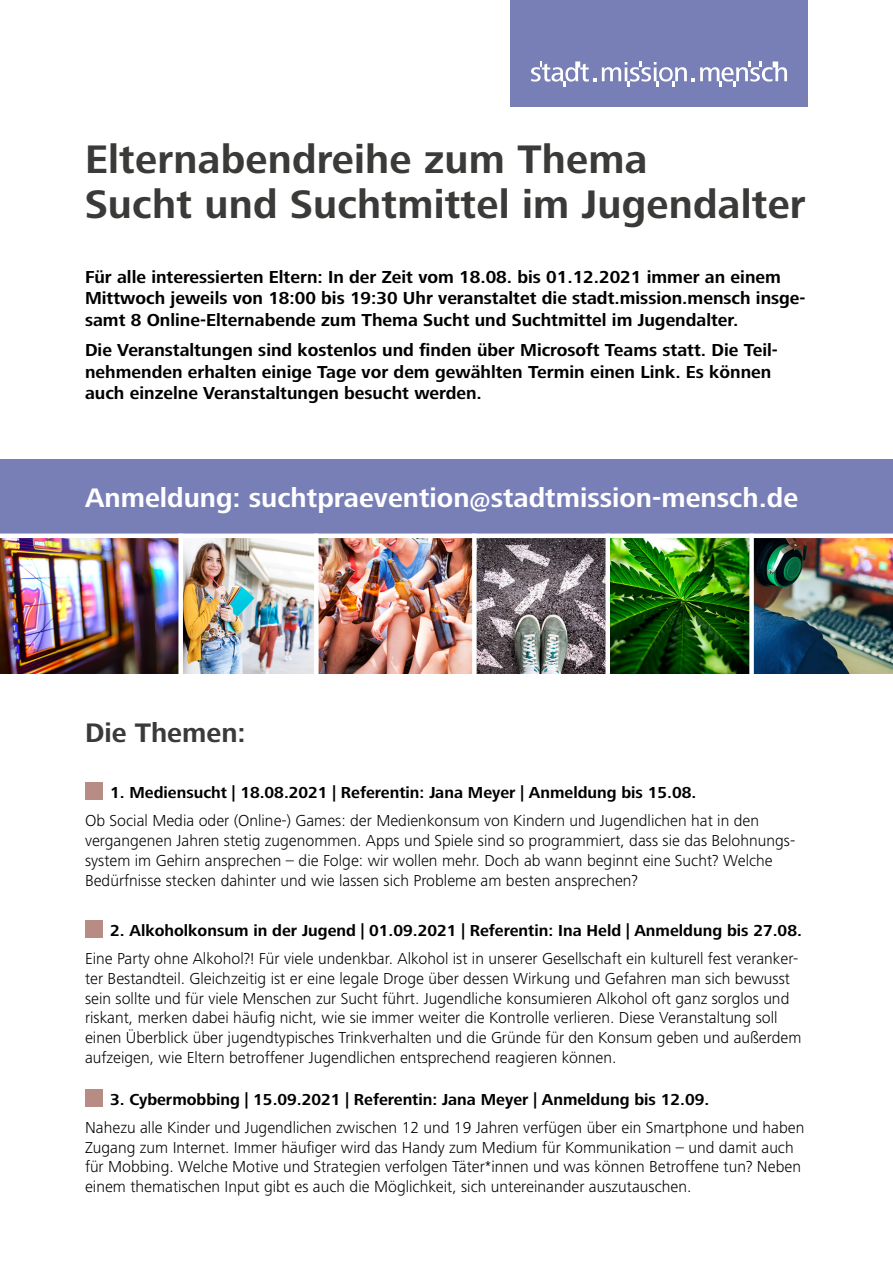
<style>
.page{position:relative;width:893px;height:1263px;background:#fff}
.page>*{position:absolute;margin:0;border:0;box-sizing:border-box;transform-origin:0 0}
.t1{font:700 41.25px/45px "Frutiger Next LT";letter-spacing:.005em;color:#3a3a39}
.t2{font:700 27.75px "Frutiger Next LT";color:#fff}
.t3{font:700 27.75px "Frutiger Next LT";color:#3a3a39}
.t4{font:700 18px/21.6px "Frutiger Next LT";color:#000}
.t5{font:300 16.5px/19.8px "Frutiger Next LT";color:#000}
.t6{font:700 16.5px "Frutiger Next LT";color:#000}
</style>
<div class="page">
<div style="left:0;top:459px;width:893px;height:75px;background:#787eb6"></div>
<div style="left:85px;top:782px;width:17px;height:17px;background:#b68c84"></div>
<div style="left:85px;top:920px;width:17px;height:17px;background:#b68c84"></div>
<div style="left:85px;top:1089px;width:17px;height:17px;background:#b68c84"></div>
<div style="left:510px;top:0;width:298px;height:106px;background:#787eb6"></div>
<svg style="left:531px;top:61px;width:65px;height:26px"></svg>
<svg style="left:602px;top:61px;width:185px;height:26px"></svg>
<img style="left:0;top:538px;width:893px;height:136px">
<div style="left:178px;top:534px;width:5px;height:153px;background:#fff"></div>
<div style="left:314px;top:534px;width:5px;height:153px;background:#fff"></div>
<div style="left:472px;top:534px;width:5px;height:153px;background:#fff"></div>
<div style="left:605px;top:534px;width:5px;height:153px;background:#fff"></div>
<div style="left:749px;top:534px;width:5px;height:153px;background:#fff"></div>
<div style="left:0;top:533px;width:893px;height:5px;background:#fff"></div>
<h1 class="t1" style="left:85px;top:136px;width:722px">Elternabendreihe zum Thema<br>Sucht und Suchtmittel im Jugendalter</h1>
<p class="t4" style="left:85px;top:266px;width:722px">Für alle interessierten Eltern: In der Zeit vom 18.08. bis 01.12.2021 immer an einem<br>Mittwoch jeweils von 18:00 bis 19:30 Uhr veranstaltet die stadt.mission.mensch insge&shy;samt 8 Online-Elternabende zum Thema Sucht und Suchtmittel im Jugendalter.</p>
<p class="t4" style="left:85px;top:339px;width:694px">Die Veranstaltungen sind kostenlos und finden über Microsoft Teams statt. Die Teil&shy;nehmenden erhalten einige Tage vor dem gewählten Termin einen Link. Es können auch einzelne Veranstaltungen besucht werden.</p>
<h2 class="t2" style="left:85px;top:482px;width:715px">Anmeldung: suchtpraevention@stadtmission-mensch.de</h2>
<h2 class="t3" style="left:85px;top:717px;width:162px">Die Themen:</h2>
<p class="t6" style="left:110px;top:783px;width:588px">1. Mediensucht | 18.08.2021 | Referentin: Jana Meyer | Anmeldung bis 15.08.</p>
<p class="t5" style="left:85px;top:811px;width:712px">Ob Social Media oder (Online-) Games: der Medienkonsum von Kindern und Jugendlichen hat in den vergangenen Jahren stetig zugenommen. Apps und Spiele sind so programmiert, dass sie das Belohnungs&shy;system im Gehirn ansprechen – die Folge: wir wollen mehr. Doch ab wann beginnt eine Sucht? Welche Bedürfnisse stecken dahinter und wie lassen sich Probleme am besten ansprechen?</p>
<p class="t6" style="left:110px;top:921px;width:693px">2. Alkoholkonsum in der Jugend | 01.09.2021 | Referentin: Ina Held | Anmeldung bis 27.08.</p>
<p class="t5" style="left:85px;top:949px;width:718px">Eine Party ohne Alkohol?! Für viele undenkbar. Alkohol ist in unserer Gesellschaft ein kulturell fest veranker&shy;ter Bestandteil. Gleichzeitig ist er eine legale Droge über dessen Wirkung und Gefahren man sich bewusst sein sollte und für viele Menschen zur Sucht führt. Jugendliche konsumieren Alkohol oft ganz sorglos und riskant, merken dabei häufig nicht, wie sie immer weiter die Kontrolle verlieren. Diese Veranstaltung soll einen Überblick über jugendtypisches Trinkverhalten und die Gründe für den Konsum geben und außerdem aufzeigen, wie Eltern betroffener Jugendlichen entsprechend reagieren können.</p>
<p class="t6" style="left:110px;top:1090px;width:601px">3. Cybermobbing | 15.09.2021 | Referentin: Jana Meyer | Anmeldung bis 12.09.</p>
<p class="t5" style="left:85px;top:1117px;width:721px">Nahezu alle Kinder und Jugendlichen zwischen 12 und 19 Jahren verfügen über ein Smartphone und haben Zugang zum Internet. Immer häufiger wird das Handy zum Medium für Kommunikation – und damit auch für Mobbing. Welche Motive und Strategien verfolgen Täter*innen und was können Betroffene tun? Neben einem thematischen Input gibt es auch die Möglichkeit, sich untereinander auszutauschen.</p>
</div>
